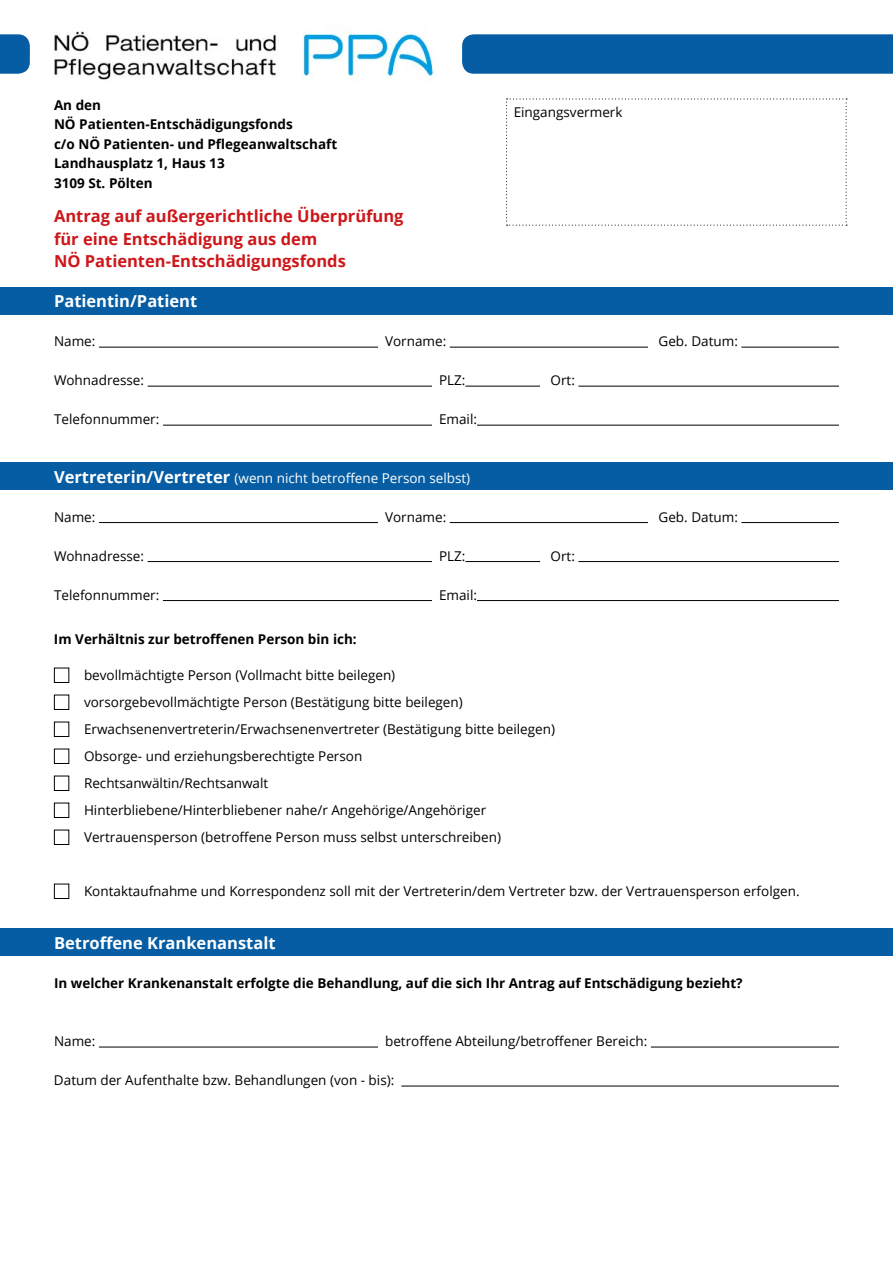
<style>
.page{position:relative;width:893px;height:1263px;background:#fff}
.page>*{position:absolute;margin:0;border:0;box-sizing:border-box;transform-origin:0 0}
.t1{font:700 16.5px/22.5px "Open Sans";color:#cd171a}
.t2{font:700 16.5px "Open Sans";color:#fff}
.t3{font:13.5px/27px "Open Sans";color:#000}
.t4{font:700 13.5px/19.5px "Open Sans";color:#000}
.t5{font:13.5px "Open Sans";color:#fff}
.s1{font-weight:700;font-size:16.5px}
</style>
<div class="page">
<div style="left:0;top:287px;width:893px;height:28px;background:#065da3"></div>
<div style="left:0;top:463px;width:893px;height:27px;background:#065da3"></div>
<div style="left:0;top:929px;width:893px;height:27px;background:#065da3"></div>
<div style="left:462px;top:34px;width:431px;height:40px;background:#065da3"></div>
<svg style="left:0;top:34px;width:30px;height:40px"></svg>
<img style="left:54px;top:31px;width:380px;height:49px">
<hr style="left:99px;top:347px;width:279px;height:1px;background:#000">
<hr style="left:450px;top:347px;width:198px;height:1px;background:#000">
<hr style="left:741px;top:347px;width:98px;height:1px;background:#000">
<hr style="left:148px;top:386px;width:284px;height:1px;background:#000">
<hr style="left:465px;top:386px;width:75px;height:1px;background:#000">
<hr style="left:578px;top:386px;width:261px;height:1px;background:#000">
<hr style="left:163px;top:425px;width:269px;height:1px;background:#000">
<hr style="left:477px;top:425px;width:362px;height:1px;background:#000">
<hr style="left:99px;top:522px;width:279px;height:1px;background:#000">
<hr style="left:450px;top:522px;width:198px;height:1px;background:#000">
<hr style="left:741px;top:522px;width:98px;height:1px;background:#000">
<hr style="left:148px;top:561px;width:284px;height:1px;background:#000">
<hr style="left:465px;top:561px;width:75px;height:1px;background:#000">
<hr style="left:578px;top:561px;width:261px;height:1px;background:#000">
<hr style="left:163px;top:600px;width:269px;height:1px;background:#000">
<hr style="left:477px;top:600px;width:362px;height:1px;background:#000">
<hr style="left:99px;top:1047px;width:279px;height:1px;background:#000">
<hr style="left:651px;top:1047px;width:188px;height:1px;background:#000">
<hr style="left:401px;top:1086px;width:438px;height:1px;background:#000">
<div style="left:54px;top:668px;width:15px;height:15px;border:1px solid #000"></div>
<div style="left:54px;top:695px;width:15px;height:15px;border:1px solid #000"></div>
<div style="left:54px;top:722px;width:15px;height:15px;border:1px solid #000"></div>
<div style="left:54px;top:749px;width:15px;height:15px;border:1px solid #000"></div>
<div style="left:54px;top:776px;width:15px;height:15px;border:1px solid #000"></div>
<div style="left:54px;top:803px;width:15px;height:15px;border:1px solid #000"></div>
<div style="left:54px;top:830px;width:15px;height:15px;border:1px solid #000"></div>
<div style="left:54px;top:884px;width:15px;height:15px;border:1px solid #000"></div>
<svg style="left:506px;top:98px;width:341px;height:128px"></svg>
<p class="t4" style="left:54px;top:95px;width:285px">An den<br>NÖ Patienten-Entschädigungsfonds<br>c/o NÖ Patienten- und Pflegeanwaltschaft<br>Landhausplatz 1, Haus 13<br>3109 St. Pölten</p>
<p class="t1" style="left:54px;top:204px;width:351px">Antrag auf außergerichtliche Überprüfung für eine Entschädigung aus dem<br>NÖ Patienten-Entschädigungsfonds</p>
<p class="t2" style="left:54px;top:289px;width:145px">Patientin/Patient</p>
<p class="t3" style="left:54px;top:327px;width:43px">Name:</p>
<p class="t3" style="left:385px;top:327px;width:63px">Vorname:</p>
<p class="t3" style="left:659px;top:327px;width:81px">Geb. Datum:</p>
<p class="t3" style="left:54px;top:366px;width:92px">Wohnadresse:</p>
<p class="t3" style="left:439px;top:366px;width:28px">PLZ:</p>
<p class="t3" style="left:551px;top:366px;width:26px">Ort:</p>
<p class="t3" style="left:54px;top:405px;width:107px">Telefonnummer:</p>
<p class="t3" style="left:439px;top:405px;width:39px">Email:</p>
<p class="t3" style="left:514px;top:99px;width:110px">Eingangsvermerk</p>
<p class="t5" style="left:54px;top:468px;width:418px"><span class="s1">Vertreterin/Vertreter</span> (wenn nicht betroffene Person selbst)</p>
<p class="t3" style="left:54px;top:503px;width:43px">Name:</p>
<p class="t3" style="left:385px;top:503px;width:63px">Vorname:</p>
<p class="t3" style="left:659px;top:503px;width:81px">Geb. Datum:</p>
<p class="t3" style="left:54px;top:542px;width:92px">Wohnadresse:</p>
<p class="t3" style="left:439px;top:542px;width:28px">PLZ:</p>
<p class="t3" style="left:551px;top:542px;width:26px">Ort:</p>
<p class="t3" style="left:54px;top:581px;width:107px">Telefonnummer:</p>
<p class="t3" style="left:439px;top:581px;width:39px">Email:</p>
<p class="t4" style="left:54px;top:629px;width:304px">Im Verhältnis zur betroffenen Person bin ich:</p>
<p class="t3" style="left:84px;top:661px;width:472px">bevollmächtigte Person (Vollmacht bitte beilegen)<br>vorsorgebevollmächtigte Person (Bestätigung bitte beilegen)<br>Erwachsenenvertreterin/Erwachsenenvertreter (Bestätigung bitte beilegen)<br>Obsorge- und erziehungsberechtigte Person<br>Rechtsanwältin/Rechtsanwalt<br>Hinterbliebene/Hinterbliebener nahe/r Angehörige/Angehöriger Vertrauensperson (betroffene Person muss selbst unterschreiben)</p>
<p class="t3" style="left:84px;top:877px;width:717px">Kontaktaufnahme und Korrespondenz soll mit der Vertreterin/dem Vertreter bzw. der Vertrauensperson erfolgen.</p>
<p class="t2" style="left:54px;top:931px;width:223px">Betroffene Krankenanstalt</p>
<p class="t4" style="left:54px;top:972px;width:690px">In welcher Krankenanstalt erfolgte die Behandlung, auf die sich Ihr Antrag auf Entschädigung bezieht?</p>
<p class="t3" style="left:54px;top:1027px;width:43px">Name:</p>
<p class="t3" style="left:385px;top:1027px;width:264px">betroffene Abteilung/betroffener Bereich:</p>
<p class="t3" style="left:54px;top:1066px;width:342px">Datum der Aufenthalte bzw. Behandlungen (von - bis):</p>
</div>
